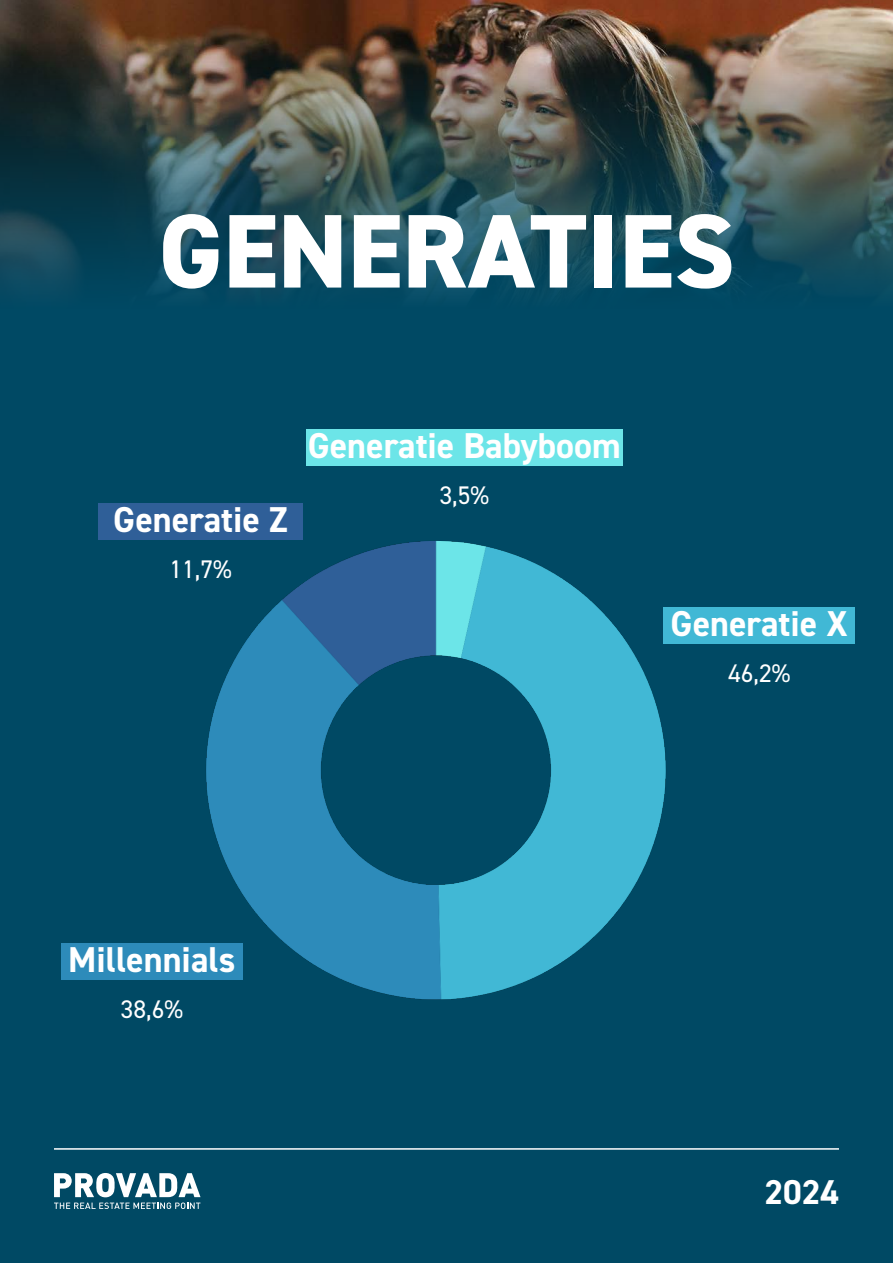
<style>
.page{position:relative;width:893px;height:1263px;background:#fff}
.page>*{position:absolute;margin:0;border:0;box-sizing:border-box;transform-origin:0 0}
.t1{font:800 105px "DIN2014";color:#fff}
.t2{font:700 36px "DIN2014";color:#fff}
.t3{font:700 34.5px "DIN2014";color:#fff}
.t4{font:25.5px "DIN2014";color:#fff}
</style>
<div class="page">
<img style="left:0;top:0;width:893px;height:38px">
<div style="left:0;top:340px;width:893px;height:923px;background:#004964"></div>
<img style="left:0;top:38px;width:893px;height:302px">
<svg style="left:54px;top:1173px;width:147px;height:36px"></svg>
<hr style="left:54px;top:1148px;width:785px;height:2px;background:#fff">
<img style="left:201px;top:541px;width:470px;height:459px">
<div style="left:306px;top:429px;width:316px;height:36px;background:#6ce5e8"></div>
<div style="left:663px;top:608px;width:192px;height:36px;background:#41b8d5"></div>
<div style="left:61px;top:944px;width:181px;height:36px;background:#2d8bba"></div>
<div style="left:98px;top:504px;width:205px;height:36px;background:#2f5f98"></div>
<p class="t1" style="left:158px;top:181px;width:578px">GENERATIES</p>
<p class="t2" style="left:113px;top:496px;width:176px">Generatie Z</p>
<p class="t4" style="left:169px;top:554px;width:64px">11,7%</p>
<p class="t2" style="left:308px;top:421px;width:315px">Generatie Babyboom</p>
<p class="t4" style="left:439px;top:479px;width:51px">3,5%</p>
<p class="t2" style="left:671px;top:600px;width:179px">Generatie X</p>
<p class="t4" style="left:728px;top:658px;width:64px">46,2%</p>
<p class="t2" style="left:68px;top:935px;width:169px">Millennials</p>
<p class="t4" style="left:121px;top:994px;width:64px">38,6%</p>
<p class="t3" style="left:764px;top:1169px;width:76px">2024</p>
</div>
